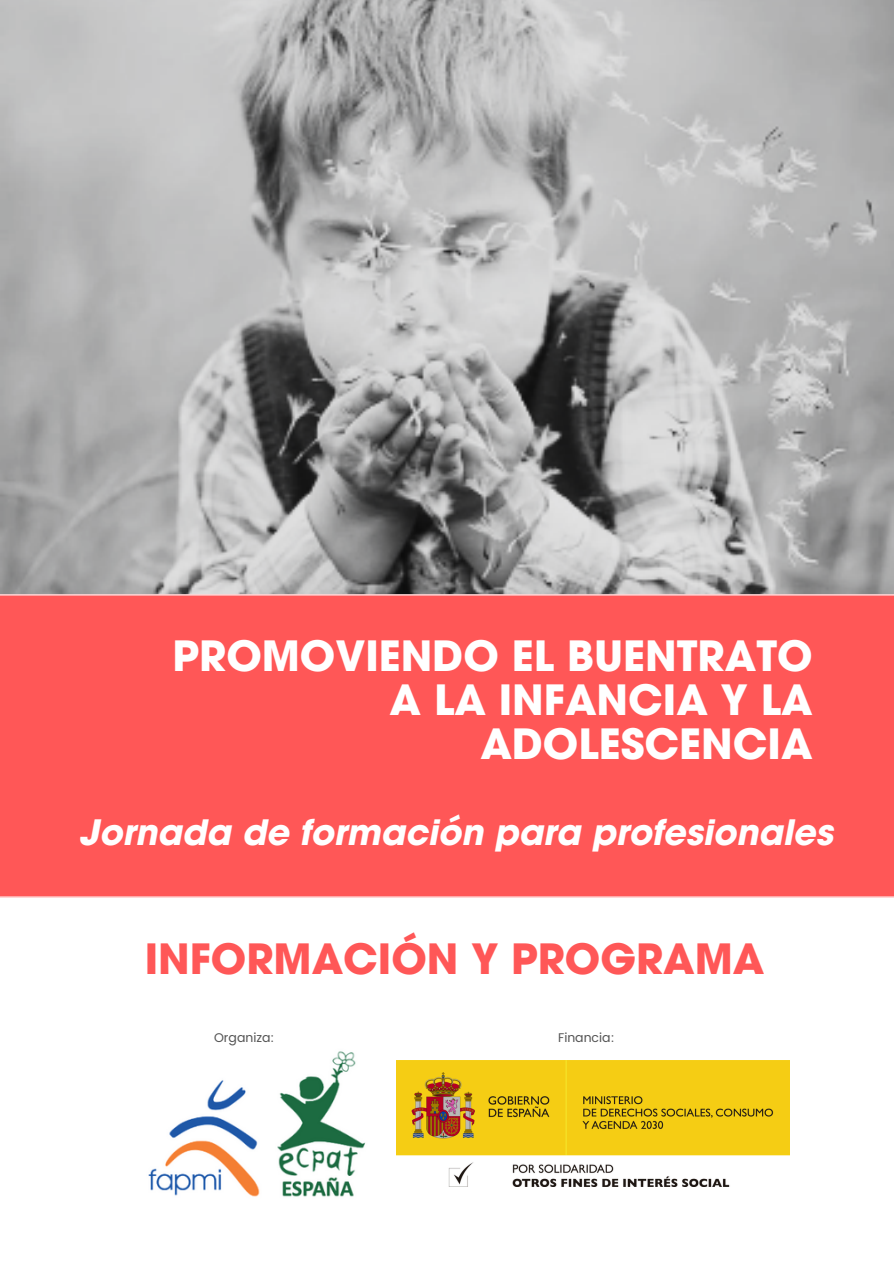
<style>
.page{position:relative;width:894px;height:1264px;background:#fff}
.page>*{position:absolute;margin:0;border:0;box-sizing:border-box;transform-origin:0 0}
.t1{font:700 41.7px/43.8px "ITC Avant Garde Pro";color:#fff;text-align:right}
.t2{font:700 41.7px "ITC Avant Garde Pro";color:#ff5757}
.t3{font:italic 700 34.95px "ITC Avant Garde Pro";color:#fff}
.t4{font:12.6px "Poppins";color:#545454}
</style>
<div class="page">
<img style="left:0;top:0;width:893px;height:594px">
<div style="left:0;top:594px;width:893px;height:303px;background:#ff5757"></div>
<img style="left:148px;top:1051px;width:218px;height:146px">
<img style="left:397px;top:1060px;width:392px;height:126px">
<h2 class="t1" style="left:172px;top:639px;width:641px">PROMOVIENDO EL BUENTRATO<br>A LA INFANCIA Y LA<br>ADOLESCENCIA</h2>
<h1 class="t3" style="left:79px;top:819px;width:755px">Jornada de formación para profesionales</h1>
<h1 class="t2" style="left:145px;top:943px;width:621px">INFORMACIÓN Y PROGRAMA</h1>
<p class="t4" style="left:214px;top:1030px;width:62px">Organiza:</p>
<p class="t4" style="left:558px;top:1030px;width:58px">Financia:</p>
</div>
